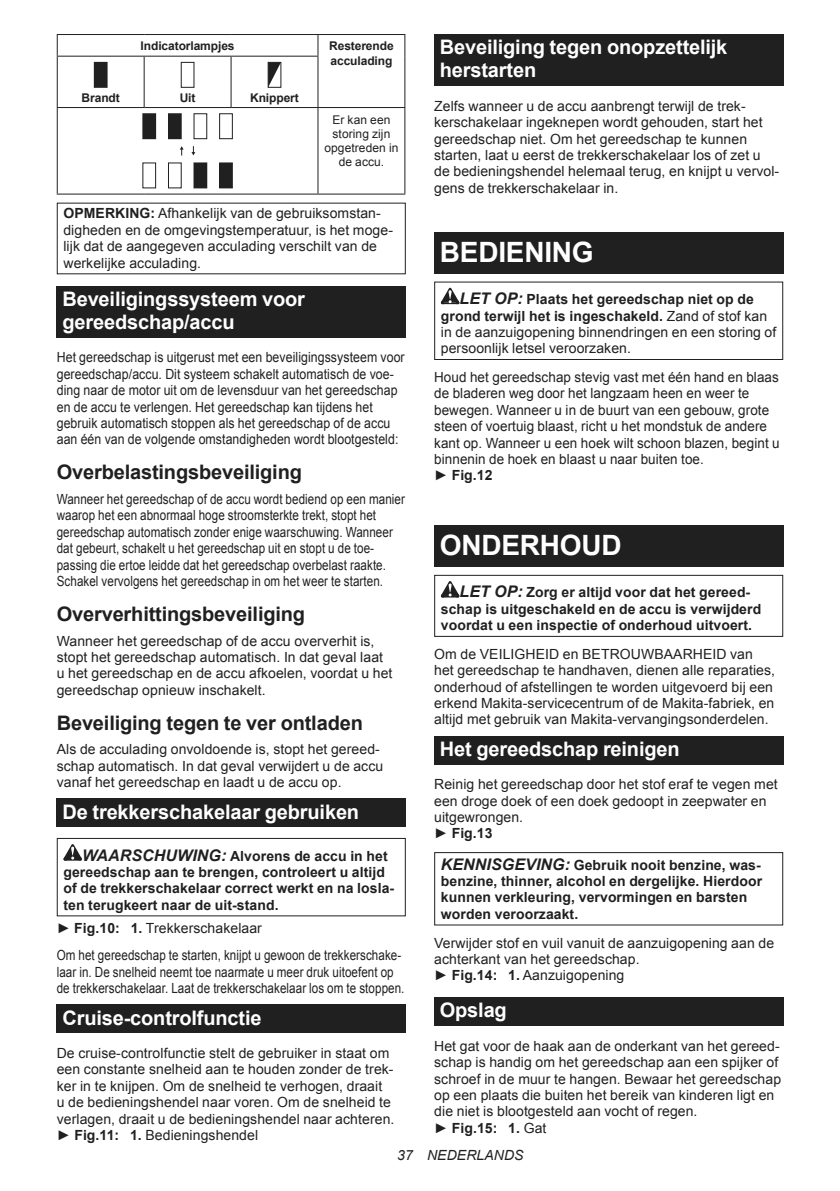
<style>
.page{position:relative;width:840px;height:1191px;background:#fff}
.page>*{position:absolute;margin:0;border:0;box-sizing:border-box;transform-origin:0 0}
.t1{font:700 28px "Arial";letter-spacing:-.01em;color:#fff}
.t2{font:700 20px/23.4px "Arial";letter-spacing:-.01em;color:#fff}
.t3{font:700 20px "Arial";letter-spacing:-.01em;color:#202020}
.t4{font:14px/16.4px "Arial";letter-spacing:.005em;color:#202020}
.t5{font:14px/16.4px "Arial";letter-spacing:.005em;color:#202020;scale:.83 1}
.t6{font:700 14px/16.4px "Arial";letter-spacing:.005em;color:#202020}
.t7{font:14px/16.4px "Arial";letter-spacing:.005em;color:#202020;scale:.88 1}
.t8{font:14px/16.4px "Arial";letter-spacing:.005em;color:#202020;scale:.96 1}
.t9{font:italic 14px "Arial";letter-spacing:.005em;color:#202020}
.t10{font:700 12px/14px "Arial";letter-spacing:-.01em;color:#202020}
.t11{font:12px/14px "Arial";letter-spacing:.005em;color:#202020;text-align:center}
.s1{font-weight:700}
.s2{font-style:italic;font-size:16px}
.s3{font-weight:700;font-style:italic;font-size:16px}
</style>
<div class="page">
<hr style="left:57px;top:34px;width:87px;height:1px;background:#202020">
<svg style="left:57px;top:35px;width:1px;height:21px"></svg>
<hr style="left:144px;top:34px;width:87px;height:1px;background:#202020">
<hr style="left:231px;top:34px;width:87px;height:1px;background:#202020">
<hr style="left:318px;top:34px;width:87px;height:1px;background:#202020">
<svg style="left:317px;top:35px;width:1px;height:21px"></svg>
<svg style="left:404px;top:35px;width:1px;height:21px"></svg>
<hr style="left:57px;top:56px;width:87px;height:1px;background:#202020">
<hr style="left:57px;top:57px;width:1px;height:50px;background:#202020">
<hr style="left:144px;top:56px;width:87px;height:1px;background:#202020">
<hr style="left:143px;top:57px;width:1px;height:50px;background:#202020">
<hr style="left:231px;top:56px;width:87px;height:1px;background:#202020">
<hr style="left:230px;top:57px;width:1px;height:50px;background:#202020">
<hr style="left:317px;top:57px;width:1px;height:50px;background:#202020">
<hr style="left:404px;top:56px;width:1px;height:51px;background:#202020">
<hr style="left:57px;top:107px;width:87px;height:1px;background:#202020">
<hr style="left:57px;top:108px;width:1px;height:86px;background:#202020">
<hr style="left:144px;top:107px;width:87px;height:1px;background:#202020">
<hr style="left:231px;top:107px;width:87px;height:1px;background:#202020">
<hr style="left:318px;top:107px;width:87px;height:1px;background:#202020">
<hr style="left:317px;top:108px;width:1px;height:86px;background:#202020">
<hr style="left:404px;top:108px;width:1px;height:86px;background:#202020">
<hr style="left:57px;top:194px;width:87px;height:1px;background:#202020">
<hr style="left:144px;top:194px;width:87px;height:1px;background:#202020">
<hr style="left:231px;top:194px;width:87px;height:1px;background:#202020">
<hr style="left:318px;top:194px;width:87px;height:1px;background:#202020">
<div style="left:94px;top:62px;width:13px;height:25px;background:#202020"></div>
<div style="left:181px;top:62px;width:13px;height:26px;border:1px solid #202020"></div>
<div style="left:267px;top:62px;width:14px;height:26px;border:1px solid #202020"></div>
<svg style="left:268px;top:62px;width:13px;height:25px"></svg>
<svg style="left:142px;top:113px;width:91px;height:75px"></svg>
<div style="left:194px;top:163px;width:13px;height:25px;background:#202020"></div>
<div style="left:193px;top:162px;width:14px;height:26px;border:1px solid #202020"></div>
<div style="left:219px;top:163px;width:13px;height:25px;background:#202020"></div>
<div style="left:219px;top:162px;width:14px;height:26px;border:1px solid #202020"></div>
<div style="left:57px;top:286px;width:348px;height:51px;background:#202020"></div>
<div style="left:57px;top:798px;width:348px;height:29px;background:#202020"></div>
<svg style="left:63px;top:844px;width:19px;height:16px"></svg>
<div style="left:57px;top:838px;width:348px;height:78px;border:1px solid #202020"></div>
<div style="left:57px;top:1004px;width:348px;height:29px;background:#202020"></div>
<div style="left:434px;top:34px;width:348px;height:52px;background:#202020"></div>
<div style="left:434px;top:232px;width:348px;height:41px;background:#202020"></div>
<svg style="left:440px;top:288px;width:19px;height:16px"></svg>
<div style="left:434px;top:281px;width:348px;height:79px;border:1px solid #202020"></div>
<div style="left:434px;top:526px;width:348px;height:41px;background:#202020"></div>
<svg style="left:440px;top:581px;width:19px;height:16px"></svg>
<div style="left:434px;top:575px;width:348px;height:62px;border:1px solid #202020"></div>
<div style="left:434px;top:736px;width:348px;height:28px;background:#202020"></div>
<div style="left:434px;top:852px;width:348px;height:73px;border:1px solid #202020"></div>
<div style="left:434px;top:997px;width:348px;height:28px;background:#202020"></div>
<p class="t10" style="left:140px;top:40px;width:95px">Indicatorlampjes</p>
<p class="t10" style="left:329px;top:40px;width:66px">Resterende acculading</p>
<p class="t10" style="left:82px;top:91px;width:40px">Brandt</p>
<p class="t10" style="left:180px;top:91px;width:17px">Uit</p>
<p class="t10" style="left:250px;top:91px;width:50px">Knippert</p>
<p class="t11" style="left:324px;top:112px;width:75px">Er kan een storing zijn opgetreden in de accu.</p>
<p class="t4" style="left:63px;top:205px;width:331px"><span class="s1">OPMERKING:</span> Afhankelijk van de gebruiksomstan&shy;digheden en de omgevingstemperatuur, is het moge&shy;lijk dat de aangegeven acculading verschilt van de werkelijke acculading.</p>
<h2 class="t2" style="left:62px;top:287px;width:244px">Beveiligingssysteem voor gereedschap/accu</h2>
<p class="t7" style="left:57px;top:349px;width:396px">Het gereedschap is uitgerust met een beveiligingssysteem voor gereedschap/accu. Dit systeem schakelt automatisch de voe&shy;ding naar de motor uit om de levensduur van het gereedschap en de accu te verlengen. Het gereedschap kan tijdens het gebruik automatisch stoppen als het gereedschap of de accu aan één van de volgende omstandigheden wordt blootgesteld:</p>
<h2 class="t3" style="left:57px;top:459px;width:246px">Overbelastingsbeveiliging</h2>
<p class="t5" style="left:57px;top:491px;width:421px">Wanneer het gereedschap of de accu wordt bediend op een manier waarop het een abnormaal hoge stroomsterkte trekt, stopt het gereedschap automatisch zonder enige waarschuwing. Wanneer dat gebeurt, schakelt u het gereedschap uit en stopt u de toe&shy;passing die ertoe leidde dat het gereedschap overbelast raakte.<br>Schakel vervolgens het gereedschap in om het weer te starten.</p>
<h2 class="t3" style="left:57px;top:600px;width:250px">Oververhittingsbeveiliging</h2>
<p class="t4" style="left:57px;top:634px;width:337px">Wanneer het gereedschap of de accu oververhit is, stopt het gereedschap automatisch. In dat geval laat u het gereedschap en de accu afkoelen, voordat u het gereedschap opnieuw inschakelt.</p>
<h2 class="t3" style="left:57px;top:709px;width:307px">Beveiliging tegen te ver ontladen</h2>
<p class="t4" style="left:57px;top:742px;width:328px">Als de acculading onvoldoende is, stopt het gereed&shy;schap automatisch. In dat geval verwijdert u de accu vanaf het gereedschap en laadt u de accu op.</p>
<h2 class="t2" style="left:62px;top:800px;width:298px">De trekkerschakelaar gebruiken</h2>
<p class="t6" style="left:63px;top:848px;width:332px;text-indent:19px"><span class="s2">WAARSCHUWING:</span> Alvorens de accu in het gereedschap aan te brengen, controleert u altijd of de trekkerschakelaar correct werkt en na losla&shy;ten terugkeert naar de uit-stand.</p>
<p class="t4" style="left:57px;top:914px;width:346px;line-height:27.8px">► <span class="s1">Fig.10: 1.</span> Trekkerschakelaar<br>Om het gereedschap te starten, knijpt u gewoon de trekkerschake-</p>
<p class="t5" style="left:57px;top:965px;width:420px">laar in. De snelheid neemt toe naarmate u meer druk uitoefent op de trekkerschakelaar. Laat de trekkerschakelaar los om te stoppen.</p>
<h2 class="t2" style="left:62px;top:1006px;width:200px">Cruise-controlfunctie</h2>
<p class="t4" style="left:57px;top:1045px;width:339px">De cruise-controlfunctie stelt de gebruiker in staat om een constante snelheid aan te houden zonder de trek&shy;ker in te knijpen. Om de snelheid te verhogen, draait<br>u de bedieningshendel naar voren. Om de snelheid te verlagen, draait u de bedieningshendel naar achteren. ► <span class="s1">Fig.11: 1.</span> Bedieningshendel</p>
<h2 class="t2" style="left:439px;top:36px;width:289px">Beveiliging tegen onopzettelijk herstarten</h2>
<p class="t4" style="left:434px;top:98px;width:346px">Zelfs wanneer u de accu aanbrengt terwijl de trek&shy;kerschakelaar ingeknepen wordt gehouden, start het gereedschap niet. Om het gereedschap te kunnen starten, laat u eerst de trekkerschakelaar los of zet u de bedieningshendel helemaal terug, en knijpt u vervol&shy;gens de trekkerschakelaar in.</p>
<h1 class="t1" style="left:439px;top:242px;width:155px">BEDIENING</h1>
<p class="t4" style="left:440px;top:291px;width:337px;text-indent:19px"><span class="s3">LET OP:</span> <span class="s1">Plaats het gereedschap niet op de grond terwijl het is ingeschakeld.</span> Zand of stof kan in de aanzuigopening binnendringen en een storing of persoonlijk letsel veroorzaken.</p>
<p class="t8" style="left:434px;top:369px;width:361px">Houd het gereedschap stevig vast met één hand en blaas de bladeren weg door het langzaam heen en weer te bewegen. Wanneer u in de buurt van een gebouw, grote steen of voertuig blaast, richt u het mondstuk de andere kant op. Wanneer u een hoek wilt schoon blazen, begint u binnenin de hoek en blaast u naar buiten toe.<br>► <span class="s1">Fig.12</span></p>
<h1 class="t1" style="left:439px;top:535px;width:183px">ONDERHOUD</h1>
<p class="t6" style="left:440px;top:585px;width:322px;text-indent:19px"><span class="s2">LET OP:</span> Zorg er altijd voor dat het gereed&shy;schap is uitgeschakeld en de accu is verwijderd voordat u een inspectie of onderhoud uitvoert.</p>
<p class="t4" style="left:434px;top:646px;width:342px">Om de VEILIGHEID en BETROUWBAARHEID van het gereedschap te handhaven, dienen alle reparaties, onderhoud of afstellingen te worden uitgevoerd bij een erkend Makita-servicecentrum of de Makita-fabriek, en altijd met gebruik van Makita-vervangingsonderdelen.</p>
<h2 class="t2" style="left:439px;top:737px;width:241px">Het gereedschap reinigen</h2>
<p class="t4" style="left:434px;top:777px;width:345px">Reinig het gereedschap door het stof eraf te vegen met een droge doek of een doek gedoopt in zeepwater en uitgewrongen.<br>► <span class="s1">Fig.13</span></p>
<p class="t6" style="left:440px;top:857px;width:322px"><span class="s2">KENNISGEVING:</span> Gebruik nooit benzine, was&shy;benzine, thinner, alcohol en dergelijke. Hierdoor kunnen verkleuring, vervormingen en barsten worden veroorzaakt.</p>
<p class="t4" style="left:434px;top:934px;width:341px">Verwijder stof en vuil vanuit de aanzuigopening aan de achterkant van het gereedschap.<br>► <span class="s1">Fig.14: 1.</span> Aanzuigopening</p>
<h2 class="t2" style="left:439px;top:999px;width:68px">Opslag</h2>
<p class="t4" style="left:434px;top:1039px;width:348px">Het gat voor de haak aan de onderkant van het gereed&shy;schap is handig om het gereedschap aan een spijker of schroef in de muur te hangen. Bewaar het gereedschap op een plaats die buiten het bereik van kinderen ligt en die niet is blootgesteld aan vocht of regen.<br>► <span class="s1">Fig.15: 1.</span> Gat</p>
<p class="t9" style="left:397px;top:1150px;width:128px">37 NEDERLANDS</p>
</div>
